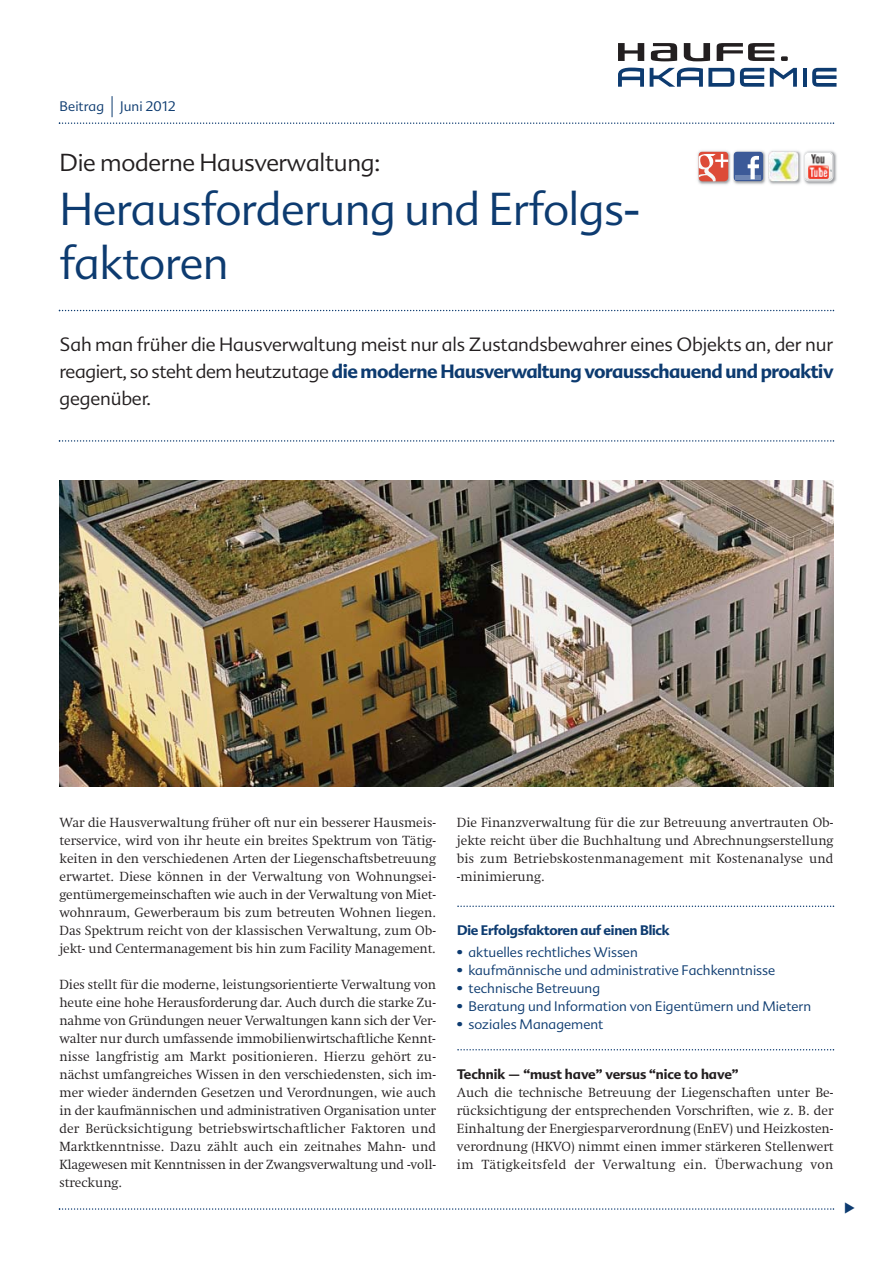
<style>
.page{position:relative;width:893px;height:1263px;background:#fff}
.page>*{position:absolute;margin:0;border:0;box-sizing:border-box;transform-origin:0 0}
.t1{font:300 45px/54px "Advert";letter-spacing:-.015em;color:#0d3b70}
.t2{font:300 24px "Advert";letter-spacing:-.015em;color:#231f20}
.t3{font:300 18.75px/27px "Advert";letter-spacing:-.01em;color:#231f20;text-align:justify}
.t4{font:300 13.5px/18px "Swift Com";color:#231f20;text-align:justify}
.t5{font:300 13.5px "Advert";color:#0d3b70}
.t6{font:700 13.5px "Advert";color:#231f20}
.t7{font:700 13.5px "Advert";letter-spacing:-.015em;color:#0d3b70}
.s1{font-weight:700;color:#0d3b70}
.s2{font-family:"Calibri"}
</style>
<div class="page">
<svg style="left:684px;top:43px;width:26px;height:18px"></svg>
<svg style="left:618px;top:43px;width:26px;height:18px"></svg>
<svg style="left:717px;top:43px;width:57px;height:18px"></svg>
<svg style="left:781px;top:56px;width:7px;height:5px"></svg>
<svg style="left:651px;top:43px;width:26px;height:18px"></svg>
<hr style="left:803px;top:68px;width:4px;height:19px;background:#0d3b70">
<svg style="left:740px;top:68px;width:24px;height:19px"></svg>
<svg style="left:812px;top:68px;width:24px;height:19px"></svg>
<svg style="left:618px;top:68px;width:26px;height:19px"></svg>
<svg style="left:650px;top:68px;width:84px;height:19px"></svg>
<svg style="left:770px;top:68px;width:27px;height:19px"></svg>
<svg style="left:59px;top:310px;width:775px;height:1px"></svg>
<svg style="left:59px;top:440px;width:775px;height:2px"></svg>
<svg style="left:59px;top:1208px;width:775px;height:2px"></svg>
<svg style="left:59px;top:96px;width:775px;height:28px"></svg>
<img style="left:697px;top:150px;width:140px;height:35px">
<img style="left:768px;top:152px;width:30px;height:29px;border-radius:4px">
<svg style="left:804px;top:152px;width:29px;height:29px"></svg>
<svg style="left:698px;top:152px;width:30px;height:29px"></svg>
<div style="left:733px;top:152px;width:30px;height:29px;background:#3c5a98;border-radius:2px"></div>
<hr style="left:736px;top:175px;width:25px;height:4px;background:#6d85b3">
<svg style="left:748px;top:156px;width:11px;height:23px"></svg>
<svg style="left:457px;top:905px;width:377px;height:2px"></svg>
<svg style="left:457px;top:1049px;width:377px;height:1px"></svg>
<img style="left:60px;top:480px;width:773px;height:306px">
<p class="t5" style="left:60px;top:101px;width:118px">Beitrag Juni 2012</p>
<h2 class="t2" style="left:60px;top:153px;width:322px">Die moderne Hausverwaltung:</h2>
<h1 class="t1" style="left:60px;top:186px;width:582px">Herausforderung und Erfolgs&shy;faktoren</h1>
<h3 class="t3" style="left:60px;top:332px;width:776px">Sah man früher die Hausverwaltung meist nur als Zustandsbewahrer eines Objekts an, der nur reagiert, so steht dem heutzutage <span class="s1">die moderne Hausverwaltung vorausschauend und proaktiv </span>gegenüber.</h3>
<p class="t4" style="left:60px;top:814px;width:378px">War die Hausverwaltung früher oft nur ein besserer Hausmeis - terservice, wird von ihr heute ein breites Spektrum von Tätig&shy;keiten in den verschiedenen Arten der Liegenschaftsbetreuung erwartet. Diese können in der Verwaltung von Wohnungsei&shy;gentümergemeinschaften wie auch in der Verwaltung von Miet&shy;wohnraum, Gewerberaum bis zum betreuten Wohnen liegen.<br>Das Spektrum reicht von der klassischen Verwaltung, zum Ob&shy;jekt- und Centermanagement bis hin zum Facility Management.</p>
<p class="t4" style="left:60px;top:976px;width:378px">Dies stellt für die moderne, leistungsorientierte Verwaltung von heute eine hohe Herausforderung dar. Auch durch die starke Zu&shy;nahme von Gründungen neuer Verwaltungen kann sich der Ver&shy;walter nur durch umfassende immobilienwirtschaftliche Kennt&shy;nisse langfristig am Markt positionieren. Hierzu gehört zu&shy;nächst umfangreiches Wissen in den verschiedensten, sich im&shy;mer wieder ändernden Gesetzen und Verordnungen, wie auch in der kaufmännischen und administrativen Organisation unter der Berücksichtigung betriebswirtschaftlicher Faktoren und Marktkenntnisse. Dazu zählt auch ein zeitnahes Mahn- und Klagewesen mit Kenntnissen in der Zwangsverwaltung und -voll&shy;streckung.</p>
<p class="t4" style="left:457px;top:814px;width:378px">Die Finanzverwaltung für die zur Betreuung anvertrauten Ob&shy;jekte reicht über die Buchhaltung und Abrechnungserstellung bis zum Betriebskostenmanagement mit Kostenanalyse und -minimierung.</p>
<p class="t7" style="left:457px;top:924px;width:214px">Die Erfolgsfaktoren auf einen Blick</p>
<p class="t5" style="left:457px;top:947px;width:182px">• aktuelles rechtliches Wissen</p>
<p class="t5" style="left:457px;top:965px;width:320px">• kaufmännische und administrative Fachkenntnisse</p>
<p class="t5" style="left:457px;top:983px;width:145px">• technische Betreuung</p>
<p class="t5" style="left:457px;top:1001px;width:356px">• Beratung und Information von Eigentümern und Mietern</p>
<p class="t5" style="left:457px;top:1019px;width:148px">• soziales Management</p>
<p class="t6" style="left:457px;top:1069px;width:283px">Technik <span class="s2">―</span> “must have” versus “nice to have”</p>
<p class="t4" style="left:457px;top:1085px;width:378px">Auch die technische Betreuung der Liegenschaften unter Be&shy;rücksichtigung der entsprechenden Vorschriften, wie z. B. der Einhaltung der Energiesparverordnung (EnEV) und Heizkos ten&shy;verordnung (HKVO) nimmt einen immer stärkeren Stellenwert im Tätigkeitsfeld der Verwaltung ein. Überwachung von</p>
</div>
